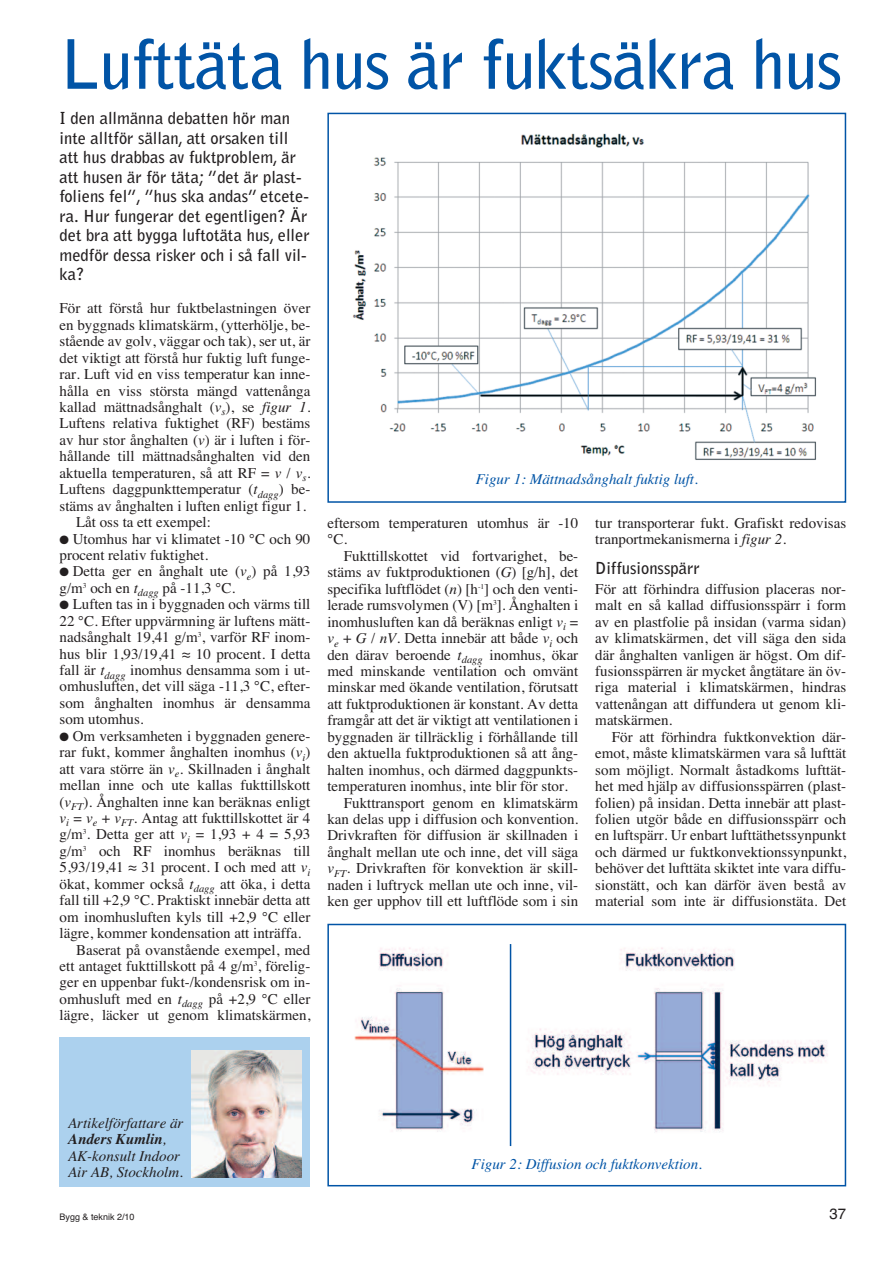
<style>
.page{position:relative;width:893px;height:1263px;background:#fff}
.page>*{position:absolute;margin:0;border:0;box-sizing:border-box;transform-origin:0 0}
.t1{font:700 67.5px "Bell Gothic";letter-spacing:-.015em;color:#0154a6}
.t2{font:700 16.5px/19.5px "Bell Gothic";color:#231f20}
.t3{font:15px/16.5px "Times";color:#231f20}
.t4{font:italic 15px "Times";color:#0154a6}
.t5{font:italic 15px/16.5px "Times";color:#231f20}
.t6{font:15px "Helvetica";color:#231f20}
.t7{font:9px "Helvetica";color:#231f20}
.s1{font-style:italic}
.s2{font-weight:700}
</style>
<div class="page">
<div style="left:60px;top:1037px;width:250px;height:149px;background:#acd1ee"></div>
<img style="left:191px;top:1050px;width:111px;height:128px">
<img style="left:352px;top:133px;width:464px;height:327px">
<div style="left:327px;top:113px;width:519px;height:390px;border:2px solid #0154a6"></div>
<div style="left:327px;top:924px;width:519px;height:262px;border:2px solid #0154a6"></div>
<hr style="left:510px;top:944px;width:1px;height:202px;background:#0154a6">
<img style="left:354px;top:947px;width:130px;height:185px">
<img style="left:528px;top:947px;width:300px;height:185px">
<h1 class="t1" style="left:60px;top:39px;width:784px">Lufttäta hus är fuktsäkra hus</h1>
<p class="t2" style="left:60px;top:110px;width:252px">I den allmänna debatten hör man inte alltför sällan, att orsaken till att hus drabbas av fuktproblem, är att husen är för täta; ”det är plast&shy;foliens fel”, ”hus ska andas” etcete&shy;ra. Hur fungerar det egentligen? Är det bra att bygga luftotäta hus, eller medför dessa risker och i så fall vil&shy;ka?</p>
<p class="t3" style="left:60px;top:300px;width:252px">För att förstå hur fuktbelastningen över</p>
<p class="t3" style="left:60px;top:316px;width:252px">en byggnads klimatskärm, (ytterhölje, be-</p>
<p class="t3" style="left:60px;top:333px;width:252px">stående av golv, väggar och tak), ser ut, är</p>
<p class="t3" style="left:60px;top:349px;width:252px">det viktigt att förstå hur fuktig luft funge-</p>
<p class="t3" style="left:60px;top:366px;width:252px">rar. Luft vid en viss temperatur kan inne-</p>
<p class="t3" style="left:60px;top:382px;width:252px">hålla en viss största mängd vattenånga</p>
<p class="t3" style="left:60px;top:398px;width:252px">kallad mättnadsånghalt (<span class="s1">v</span><sub>s</sub>), se <span class="s1">figur 1</span>.</p>
<p class="t3" style="left:60px;top:415px;width:252px">Luftens relativa fuktighet (RF) bestäms</p>
<p class="t3" style="left:60px;top:431px;width:252px">av hur stor ånghalten (<span class="s1">v</span>) är i luften i för-</p>
<p class="t3" style="left:60px;top:448px;width:252px">hållande till mättnadsånghalten vid den</p>
<p class="t3" style="left:60px;top:464px;width:252px">aktuella temperaturen, så att RF = <span class="s1">v</span> / <span class="s1">v</span><sub>s</sub>.</p>
<p class="t3" style="left:60px;top:481px;width:252px">Luftens daggpunkttemperatur (<span class="s1">t</span><sub>dagg</sub>) be-</p>
<p class="t3" style="left:60px;top:497px;width:248px">stäms av ånghalten i luften enligt figur 1.</p>
<p class="t3" style="left:76px;top:514px;width:136px">Låt oss ta ett exempel:</p>
<p class="t3" style="left:60px;top:530px;width:252px">● Utomhus har vi klimatet -10 °C och 90 procent relativ fuktighet.</p>
<p class="t3" style="left:60px;top:563px;width:252px">● Detta ger en ånghalt ute (<span class="s1">v</span><sub>e</sub>) på 1,93 g/m<sup>3</sup> och en <span class="s1">t</span><sub>dagg</sub> på -11,3 °C.</p>
<p class="t3" style="left:60px;top:596px;width:252px;text-align:justify">● Luften tas in i byggnaden och värms till 22 °C. Efter uppvärmning är luftens mätt&shy;nadsånghalt 19,41 g/m<sup>3</sup>, varför RF inom&shy;hus blir 1,93/19,41 ≈ 10 procent. I detta fall är <span class="s1">t</span><sub>dagg</sub> inomhus densamma som i ut&shy;omhusluften, det vill säga -11,3 °C, efter&shy;som ånghalten inomhus är densamma som utomhus.</p>
<p class="t3" style="left:60px;top:727px;width:252px">● Om verksamheten i byggnaden genere-</p>
<p class="t3" style="left:60px;top:744px;width:252px">rar fukt, kommer ånghalten inomhus (<span class="s1">v</span><sub>i</sub>)</p>
<p class="t3" style="left:60px;top:760px;width:252px">att vara större än <span class="s1">v</span><sub>e</sub>. Skillnaden i ånghalt</p>
<p class="t3" style="left:60px;top:777px;width:252px">mellan inne och ute kallas fukttillskott</p>
<p class="t3" style="left:60px;top:793px;width:252px">(<span class="s1">v</span><sub>FT</sub>). Ånghalten inne kan beräknas enligt</p>
<p class="t3" style="left:60px;top:809px;width:252px"><span class="s1">v</span><sub>i</sub> = <span class="s1">v</span><sub>e</sub> + <span class="s1">v</span><sub>FT</sub>. Antag att fukttillskottet är 4</p>
<p class="t3" style="left:60px;top:826px;width:252px">g/m<sup>3</sup>. Detta ger att <span class="s1">v</span><sub>i</sub> = 1,93 + 4 = 5,93</p>
<p class="t3" style="left:60px;top:842px;width:252px">g/m<sup>3</sup> och RF inomhus beräknas till</p>
<p class="t3" style="left:60px;top:859px;width:252px">5,93/19,41 ≈ 31 procent. I och med att <span class="s1">v</span><sub>i</sub></p>
<p class="t3" style="left:60px;top:875px;width:252px">ökat, kommer också <span class="s1">t</span><sub>dagg</sub> att öka, i detta</p>
<p class="t3" style="left:60px;top:892px;width:252px">fall till +2,9 °C. Praktiskt innebär detta att</p>
<p class="t3" style="left:60px;top:908px;width:252px">om inomhusluften kyls till +2,9 °C eller</p>
<p class="t3" style="left:60px;top:925px;width:243px">lägre, kommer kondensation att inträffa.</p>
<p class="t3" style="left:76px;top:941px;width:236px">Baserat på ovanstående exempel, med</p>
<p class="t3" style="left:60px;top:957px;width:252px">ett antaget fukttillskott på 4 g/m<sup>3</sup>, förelig-</p>
<p class="t3" style="left:60px;top:974px;width:252px">ger en uppenbar fukt-/kondensrisk om in-</p>
<p class="t3" style="left:60px;top:990px;width:252px">omhusluft med en <span class="s1">t</span><sub>dagg</sub> på +2,9 °C eller</p>
<p class="t3" style="left:60px;top:1007px;width:252px">lägre, läcker ut genom klimatskärmen,</p>
<p class="t4" style="left:476px;top:470px;width:224px">Figur 1: Mättnadsånghalt fuktig luft.</p>
<p class="t3" style="left:327px;top:515px;width:252px">eftersom temperaturen utomhus är -10 °C.</p>
<p class="t3" style="left:344px;top:547px;width:236px">Fukttillskottet vid fortvarighet, be-</p>
<p class="t3" style="left:327px;top:564px;width:252px">stäms av fuktproduktionen (<span class="s1">G</span>) [g/h], det</p>
<p class="t3" style="left:327px;top:580px;width:252px">specifika luftflödet (<span class="s1">n</span>) [h<sup>-1</sup>] och den venti-</p>
<p class="t3" style="left:327px;top:597px;width:252px">lerade rumsvolymen (V) [m<sup>3</sup>]. Ånghalten i</p>
<p class="t3" style="left:327px;top:613px;width:252px">inomhusluften kan då beräknas enligt <span class="s1">v</span><sub>i</sub> =</p>
<p class="t3" style="left:327px;top:630px;width:252px"><span class="s1">v</span><sub>e</sub> + <span class="s1">G</span> / <span class="s1">nV</span>. Detta innebär att både <span class="s1">v</span><sub>i</sub> och</p>
<p class="t3" style="left:327px;top:646px;width:252px">den därav beroende <span class="s1">t</span><sub>dagg</sub> inomhus, ökar</p>
<p class="t3" style="left:327px;top:662px;width:252px">med minskande ventilation och omvänt</p>
<p class="t3" style="left:327px;top:679px;width:252px">minskar med ökande ventilation, förutsatt</p>
<p class="t3" style="left:327px;top:695px;width:252px">att fuktproduktionen är konstant. Av detta</p>
<p class="t3" style="left:327px;top:712px;width:252px">framgår att det är viktigt att ventilationen i</p>
<p class="t3" style="left:327px;top:728px;width:252px">byggnaden är tillräcklig i förhållande till</p>
<p class="t3" style="left:327px;top:745px;width:252px">den aktuella fuktproduktionen så att ång-</p>
<p class="t3" style="left:327px;top:761px;width:252px">halten inomhus, och därmed daggpunkts-</p>
<p class="t3" style="left:327px;top:778px;width:242px">temperaturen inomhus, inte blir för stor.</p>
<p class="t3" style="left:344px;top:794px;width:236px">Fukttransport genom en klimatskärm</p>
<p class="t3" style="left:327px;top:810px;width:252px">kan delas upp i diffusion och konvention.</p>
<p class="t3" style="left:327px;top:827px;width:252px">Drivkraften för diffusion är skillnaden i</p>
<p class="t3" style="left:327px;top:843px;width:252px">ånghalt mellan ute och inne, det vill säga</p>
<p class="t3" style="left:327px;top:860px;width:252px"><span class="s1">v</span><sub>FT</sub>. Drivkraften för konvektion är skill-</p>
<p class="t3" style="left:327px;top:876px;width:252px">naden i luftryck mellan ute och inne, vil-</p>
<p class="t3" style="left:327px;top:893px;width:252px">ken ger upphov till ett luftflöde som i sin</p>
<p class="t3" style="left:595px;top:515px;width:252px">tur transporterar fukt. Grafiskt redovisas tranportmekanismerna i <span class="s1">figur 2</span>.</p>
<p class="t2" style="left:595px;top:560px;width:106px">Diffusionsspärr</p>
<p class="t3" style="left:595px;top:580px;width:252px;text-align:justify">För att förhindra diffusion placeras nor&shy;malt en så kallad diffusionsspärr i form av en plastfolie på insidan (varma sidan) av klimatskärmen, det vill säga den sida där ånghalten vanligen är högst. Om dif&shy;fusionsspärren är mycket ångtätare än öv&shy;riga material i klimatskärmen, hindras vattenångan att diffundera ut genom kli&shy;matskärmen.</p>
<p class="t3" style="left:595px;top:728px;width:252px;text-align:justify;text-indent:16px">För att förhindra fuktkonvektion där&shy;emot, måste klimatskärmen vara så lufttät som möjligt. Normalt åstadkoms lufttät&shy;het med hjälp av diffusionsspärren (plast&shy;folien) på insidan. Detta innebär att plast&shy;folien utgör både en diffusionsspärr och en luftspärr. Ur enbart lufttäthetssynpunkt och därmed ur fuktkonvektionssynpunkt, behöver det lufttäta skiktet inte vara diffu&shy;sionstätt, och kan därför även bestå av material som inte är diffusionstäta. Det</p>
<p class="t5" style="left:68px;top:1114px;width:117px">Artikelförfattare är<br><span class="s2">Anders Kumlin</span>,<br>AK-konsult Indoor<br>Air AB, Stockholm.</p>
<p class="t4" style="left:472px;top:1155px;width:232px">Figur 2: Diffusion och fuktkonvektion.</p>
<p class="t7" style="left:60px;top:1211px;width:77px">Bygg &amp; teknik 2/10</p>
<p class="t6" style="left:829px;top:1205px;width:18px">37</p>
</div>
